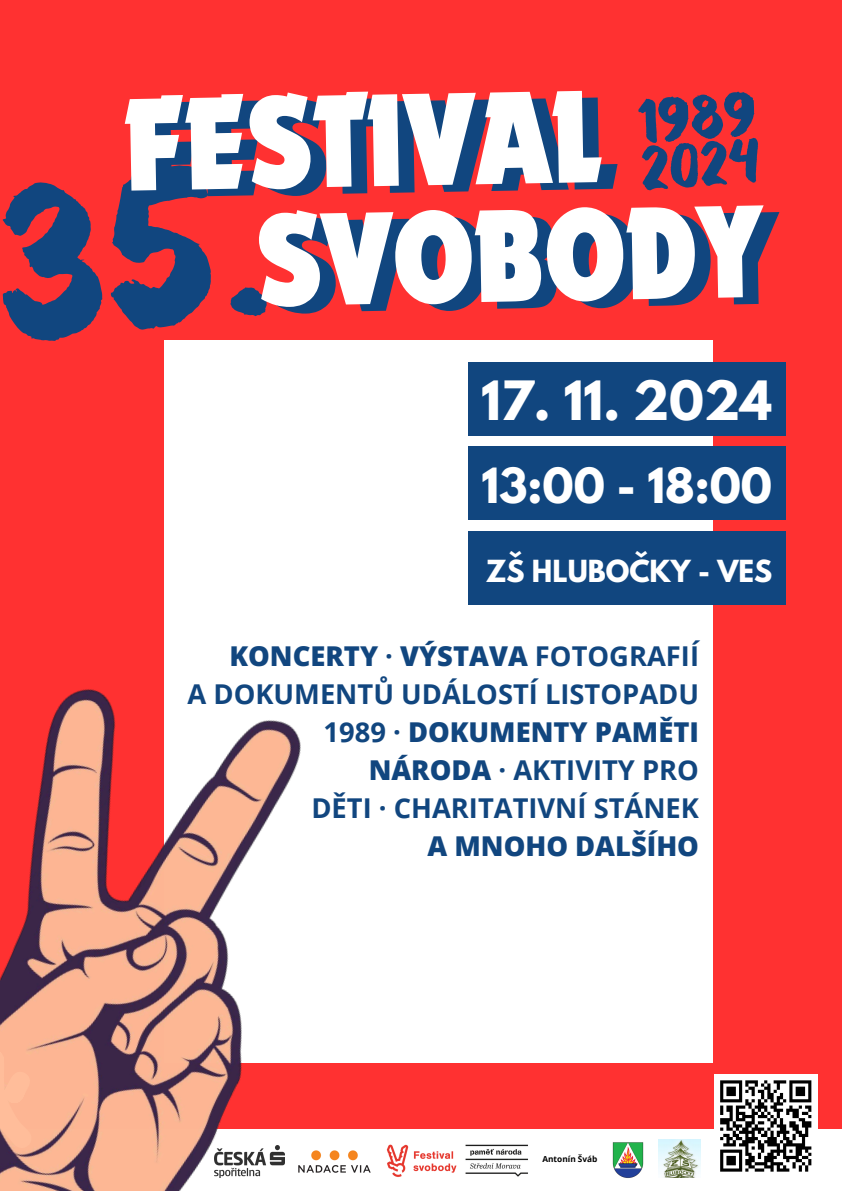
<style>
.page{position:relative;width:842px;height:1191px;background:#fff}
.page>*{position:absolute;margin:0;border:0;box-sizing:border-box;transform-origin:0 0}
.t1{font:700 condensed 137.1px/117.6px "Dynamo Com";color:#11467f}
.t2{font:60.9px/46.8px "Balmy";color:#11467f}
.t3{font:700 48px "League Spartan";color:#fff}
.t4{font:700 43px "League Spartan";color:#fff}
.t5{font:700 27.3px/38px "Open Sans";color:#11467f;text-align:right}
.t6{font:700 27px "League Spartan";color:#fff}
.t7{font:700 8.3px "Open Sans";color:#000}
.s1{font-weight:800}
</style>
<div class="page">
<div style="left:0;top:0;width:842px;height:1190px;background:#ff3131"></div>
<div style="left:164px;top:340px;width:549px;height:722px;background:#fff"></div>
<div style="left:0;top:1128px;width:842px;height:62px;background:#fff"></div>
<img style="left:0;top:604px;width:603px;height:586px">
<div style="left:0;top:1048px;width:32px;height:99px;background:#fdba97"></div>
<div style="left:468px;top:362px;width:317px;height:73px;background:#11467f"></div>
<img style="left:214px;top:1145px;width:70px;height:32px">
<img style="left:297px;top:1142px;width:75px;height:36px">
<img style="left:385px;top:1140px;width:75px;height:37px">
<div style="left:714px;top:1073px;width:104px;height:104px;background:#fff"></div>
<svg style="left:720px;top:1080px;width:92px;height:92px"></svg>
<img style="left:612px;top:1142px;width:32px;height:36px">
<img style="left:464px;top:1142px;width:66px;height:35px">
<div style="left:468px;top:446px;width:317px;height:74px;background:#11467f"></div>
<div style="left:468px;top:530px;width:317px;height:74px;background:#11467f"></div>
<img style="left:659px;top:1139px;width:42px;height:38px">
<p class="t2" style="left:636px;top:105px;width:122px;rotate:-4deg">1989<br>2024</p>
<h1 class="t1" style="left:269px;top:92px;width:507px;text-indent:-130px;rotate:-1deg">FESTIVAL<br>SVOBODY</h1>
<p class="t3" style="left:481px;top:377px;width:293px">17. 11. 2024</p>
<h3 class="t4" style="left:481px;top:464px;width:292px">13:00 - 18:00</h3>
<p class="t6" style="left:486px;top:557px;width:288px">ZŠ HLUBOČKY - VES</p>
<p class="t5" style="left:187px;top:636px;width:513px"><span class="s1">KONCERTY</span> · <span class="s1">VÝSTAVA</span> FOTOGRAFIÍ<br>A DOKUMENTŮ UDÁLOSTÍ LISTOPADU<br>1989 · <span class="s1">DOKUMENTY PAMĚTI<br>NÁRODA</span> · AKTIVITY PRO<br>DĚTI · CHARITATIVNÍ STÁNEK<br><span class="s1">A MNOHO DALŠÍHO</span></p>
<p class="t7" style="left:542px;top:1152px;width:56px">Antonín Šváb</p>
</div>
